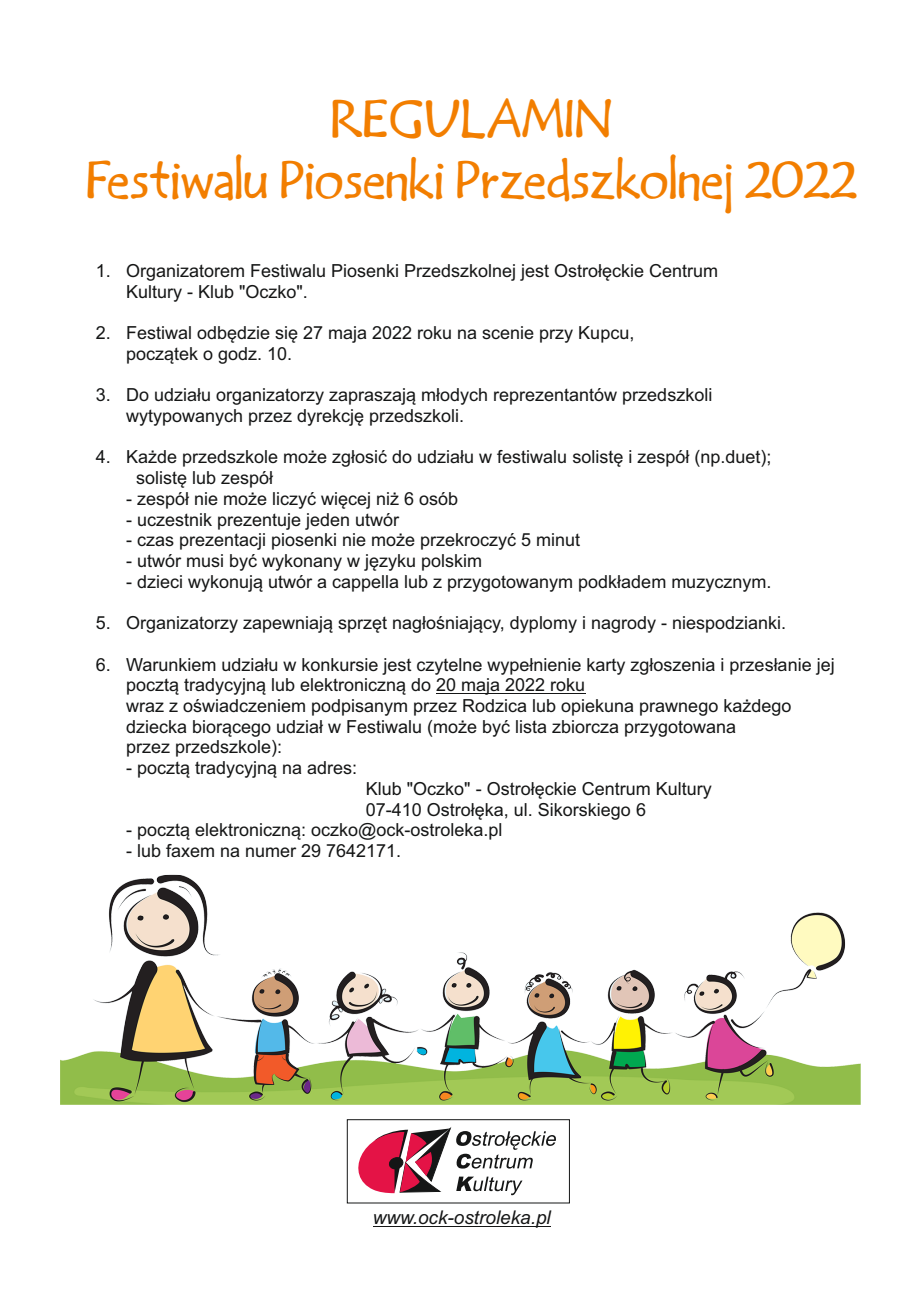
<style>
.page{position:relative;width:920px;height:1290px;background:#fff}
.page>*{position:absolute;margin:0;border:0;box-sizing:border-box;transform-origin:0 0}
.t1{font:46.95px/60.6px "EFN Handy";color:#f27e00;text-align:center;scale:.95 1}
.t2{font:italic 18.9px "Arial";color:#151616}
.t3{font:18px/20.7px "Arial";color:#151616}
</style>
<div class="page">
<hr style="left:436px;top:693px;width:149px;height:1px;background:#151616">
<img style="left:60px;top:875px;width:801px;height:230px">
<svg style="left:346px;top:1127px;width:210px;height:68px"></svg>
<div style="left:347px;top:1119px;width:223px;height:84px;border:1px solid #151616"></div>
<hr style="left:373px;top:1226px;width:178px;height:1px;background:#151616">
<h1 class="t1" style="left:85px;top:95px;width:814px">REGULAMIN<br>Festiwalu Piosenki Przedszkolnej 2022</h1>
<p class="t3" style="left:126px;top:262px;width:594px;text-indent:-30px">1. Organizatorem Festiwalu Piosenki Przedszkolnej jest Ostrołęckie Centrum<br>Kultury - Klub "Oczko".</p>
<p class="t3" style="left:126px;top:324px;width:510px;text-indent:-30px">2. Festiwal odbędzie się 27 maja 2022 roku na scenie przy Kupcu, początek o godz. 10.</p>
<p class="t3" style="left:126px;top:386px;width:588px;text-indent:-30px">3. Do udziału organizatorzy zapraszają młodych reprezentantów przedszkoli wytypowanych przez dyrekcję przedszkoli.</p>
<p class="t3" style="left:136px;top:448px;width:637px;text-indent:-40px">4. Każde przedszkole może zgłosić do udziału w festiwalu solistę i zespół (np.duet); solistę lub zespół</p>
<p class="t3" style="left:126px;top:490px;width:334px">- zespół nie może liczyć więcej niż 6 osób</p>
<p class="t3" style="left:126px;top:510px;width:275px">- uczestnik prezentuje jeden utwór</p>
<p class="t3" style="left:126px;top:531px;width:456px">- czas prezentacji piosenki nie może przekroczyć 5 minut</p>
<p class="t3" style="left:126px;top:552px;width:358px">- utwór musi być wykonany w języku polskim</p>
<p class="t3" style="left:126px;top:573px;width:647px">- dzieci wykonują utwór a cappella lub z przygotowanym podkładem muzycznym.</p>
<p class="t3" style="left:96px;top:614px;width:692px">5. Organizatorzy zapewniają sprzęt nagłośniający, dyplomy i nagrody - niespodzianki.</p>
<p class="t3" style="left:126px;top:655px;width:710px;text-indent:-30px">6. Warunkiem udziału w konkursie jest czytelne wypełnienie karty zgłoszenia i przesłanie jej pocztą tradycyjną lub elektroniczną do 20 maja 2022 roku<br>wraz z oświadczeniem podpisanym przez Rodzica lub opiekuna prawnego każdego dziecka biorącego udział w Festiwalu (może być lista zbiorcza przygotowana<br>przez przedszkole):</p>
<p class="t3" style="left:126px;top:759px;width:233px">- pocztą tradycyjną na adres:</p>
<p class="t3" style="left:366px;top:780px;width:347px">Klub "Oczko" - Ostrołęckie Centrum Kultury<br>07-410 Ostrołęka, ul. Sikorskiego 6</p>
<p class="t3" style="left:126px;top:821px;width:378px">- pocztą elektroniczną: oczko@ock-ostroleka.pl</p>
<p class="t3" style="left:126px;top:842px;width:277px">- lub faxem na numer 29 7642171.</p>
<p class="t2" style="left:373px;top:1210px;width:179px">www.ock-ostroleka.pl</p>
</div>
